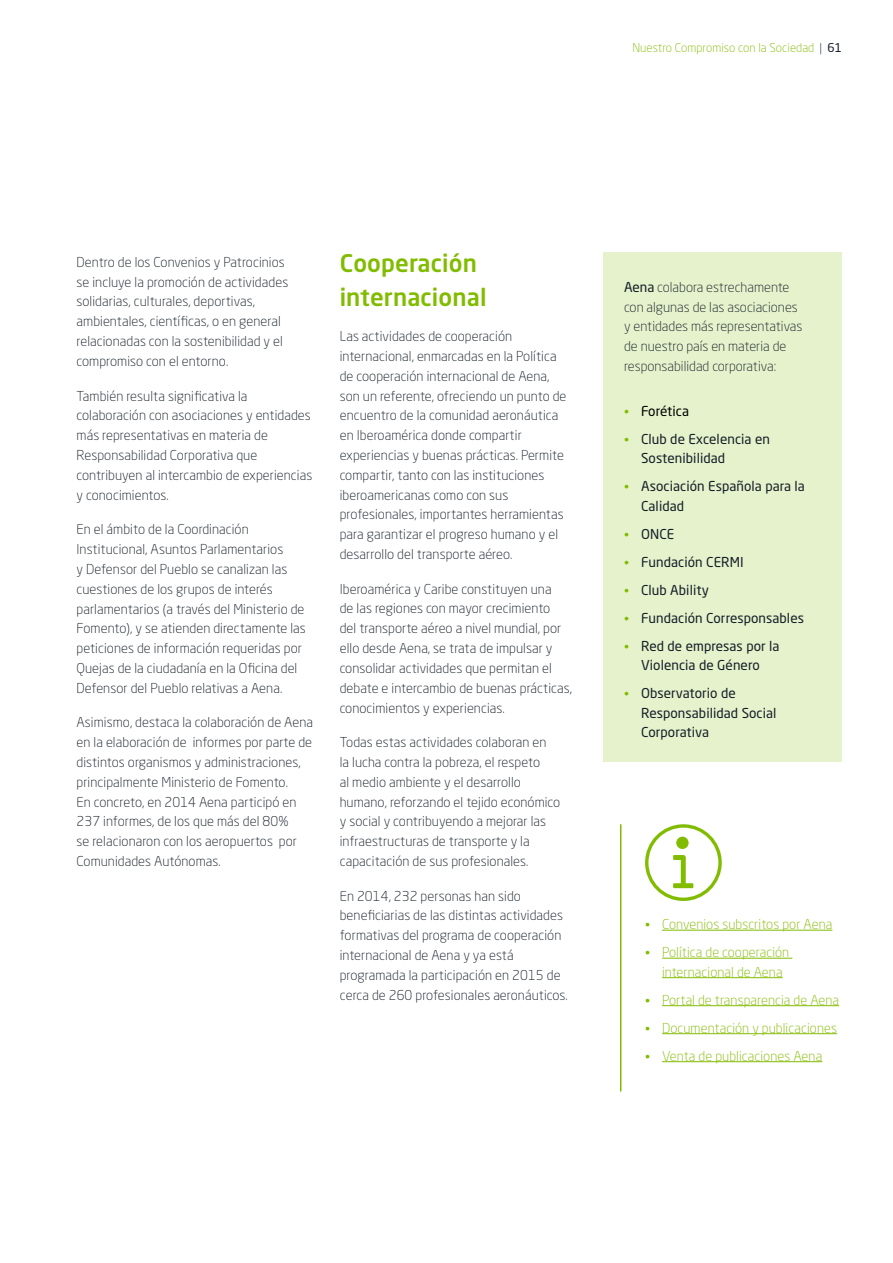
<style>
.page{position:relative;width:893px;height:1263px;background:#fff}
.page>*{position:absolute;margin:0;border:0;box-sizing:border-box;transform-origin:0 0}
.t1{font:500 24px/34.7px "Neo Sans Std";letter-spacing:.005em;color:#82bc00}
.t2{font:300 13.5px/19.8px "Neo Sans Std";letter-spacing:.005em;color:#151e28}
.t3{font:13.5px/19.5px "Neo Sans Std";letter-spacing:.005em;color:#151e28}
.t4{font:300 13.5px/19.5px "Neo Sans Std";letter-spacing:.005em;color:#82bc00}
.t5{font:13.5px "Neo Sans Std";letter-spacing:.005em;color:#000}
.t6{font:300 12px "Neo Sans Std";letter-spacing:.005em;color:#82bc00}
.s1{color:#151e28}
.s2{font-weight:400;color:#151e28}
.s3{font-weight:400}
.s4{font-weight:300;font-size:12px;color:#82bc00}
.s5{font-size:12px}
</style>
<div class="page">
<div style="left:603px;top:253px;width:239px;height:509px;background:#e6f2cc"></div>
<hr style="left:662px;top:930px;width:170px;height:1px;background:#82bc00">
<hr style="left:662px;top:958px;width:130px;height:1px;background:#82bc00">
<hr style="left:662px;top:977px;width:121px;height:1px;background:#82bc00">
<hr style="left:662px;top:1005px;width:177px;height:1px;background:#82bc00">
<hr style="left:662px;top:1033px;width:175px;height:1px;background:#82bc00">
<hr style="left:662px;top:1061px;width:160px;height:1px;background:#82bc00">
<svg style="left:645px;top:824px;width:77px;height:77px"></svg>
<hr style="left:620px;top:824px;width:1px;height:267px;background:#82bc00">
<p class="t6" style="left:632px;top:40px;width:211px">Nuestro Compromiso con la Sociedad <span class="s1">|</span> <span class="s2">61</span></p>
<p class="t2" style="left:77px;top:252px;width:213px">Dentro de los Convenios y Patrocinios se incluye la promoción de actividades solidarias, culturales, deportivas, ambientales, científicas, o en general relacionadas con la sostenibilidad y el compromiso con el entorno.</p>
<p class="t2" style="left:77px;top:386px;width:237px">También resulta significativa la colaboración con asociaciones y entidades más representativas en materia de Responsabilidad Corporativa que contribuyen al intercambio de experiencias y conocimientos.</p>
<p class="t2" style="left:77px;top:519px;width:231px">En el ámbito de la Coordinación Institucional, Asuntos Parlamentarios<br>y Defensor del Pueblo se canalizan las cuestiones de los grupos de interés parlamentarios (a través del Ministerio de Fomento), y se atienden directamente las peticiones de información requeridas por Quejas de la ciudadanía en la Oficina del Defensor del Pueblo relativas a Aena.</p>
<p class="t2" style="left:77px;top:712px;width:238px">Asimismo, destaca la colaboración de Aena en la elaboración de informes por parte de distintos organismos y administraciones, principalmente Ministerio de Fomento.<br>En concreto, en 2014 Aena participó en 237 informes, de los que más del 80%<br>se relacionaron con los aeropuertos por Comunidades Autónomas.</p>
<h1 class="t1" style="left:340px;top:245px;width:148px">Cooperación internacional</h1>
<p class="t2" style="left:340px;top:326px;width:228px">Las actividades de cooperación internacional, enmarcadas en la Política de cooperación internacional de Aena, son un referente, ofreciendo un punto de encuentro de la comunidad aeronáutica en Iberoamérica donde compartir experiencias y buenas prácticas. Permite compartir, tanto con las instituciones iberoamericanas como con sus profesionales, importantes herramientas para garantizar el progreso humano y el desarrollo del transporte aéreo.</p>
<p class="t2" style="left:340px;top:579px;width:234px">Iberoamérica y Caribe constituyen una<br>de las regiones con mayor crecimiento<br>del transporte aéreo a nivel mundial, por ello desde Aena, se trata de impulsar y consolidar actividades que permitan el debate e intercambio de buenas prácticas, conocimientos y experiencias.</p>
<p class="t2" style="left:340px;top:732px;width:222px">Todas estas actividades colaboran en<br>la lucha contra la pobreza, el respeto<br>al medio ambiente y el desarrollo humano, reforzando el tejido económico y social y contribuyendo a mejorar las infraestructuras de transporte y la capacitación de sus profesionales.</p>
<p class="t2" style="left:340px;top:886px;width:230px">En 2014, 232 personas han sido beneficiarias de las distintas actividades formativas del programa de cooperación internacional de Aena y ya está programada la participación en 2015 de cerca de 260 profesionales aeronáuticos.</p>
<p class="t2" style="left:624px;top:277px;width:180px"><span class="s3">Aena</span> colabora estrechamente con algunas de las asociaciones y entidades más representativas de nuestro país en materia de responsabilidad corporativa:</p>
<p class="t5" style="left:624px;top:403px;width:66px"><span class="s4">•</span> Forética</p>
<p class="t3" style="left:641px;top:429px;width:130px;text-indent:-17px"><span class="s4">•</span> Club de Excelencia en<br>Sostenibilidad</p>
<p class="t3" style="left:641px;top:476px;width:165px;text-indent:-17px"><span class="s4">•</span> Asociación Española para la<br>Calidad</p>
<p class="t3" style="left:624px;top:524px;width:52px"><span class="s4">•</span> ONCE</p>
<p class="t3" style="left:624px;top:552px;width:121px"><span class="s4">•</span> Fundación CERMI</p>
<p class="t3" style="left:624px;top:580px;width:86px"><span class="s4">•</span> Club Ability</p>
<p class="t3" style="left:624px;top:608px;width:181px"><span class="s4">•</span> Fundación Corresponsables</p>
<p class="t3" style="left:624px;top:636px;width:157px;text-align:center"><span class="s4">•</span> Red de empresas por la<br>Violencia de Género</p>
<p class="t3" style="left:641px;top:683px;width:137px;text-indent:-17px"><span class="s4">•</span> Observatorio de<br>Responsabilidad Social<br>Corporativa</p>
<p class="t4" style="left:645px;top:914px;width:189px"><span class="s5">•</span> Convenios subscritos por Aena</p>
<p class="t4" style="left:662px;top:942px;width:129px;text-indent:-17px"><span class="s5">•</span> Política de cooperación internacional de Aena</p>
<p class="t4" style="left:645px;top:990px;width:196px"><span class="s5">•</span> Portal de transparencia de Aena</p>
<p class="t4" style="left:645px;top:1018px;width:193px"><span class="s5">•</span> Documentación y publicaciones</p>
<p class="t4" style="left:645px;top:1046px;width:179px"><span class="s5">•</span> Venta de publicaciones Aena</p>
</div>
